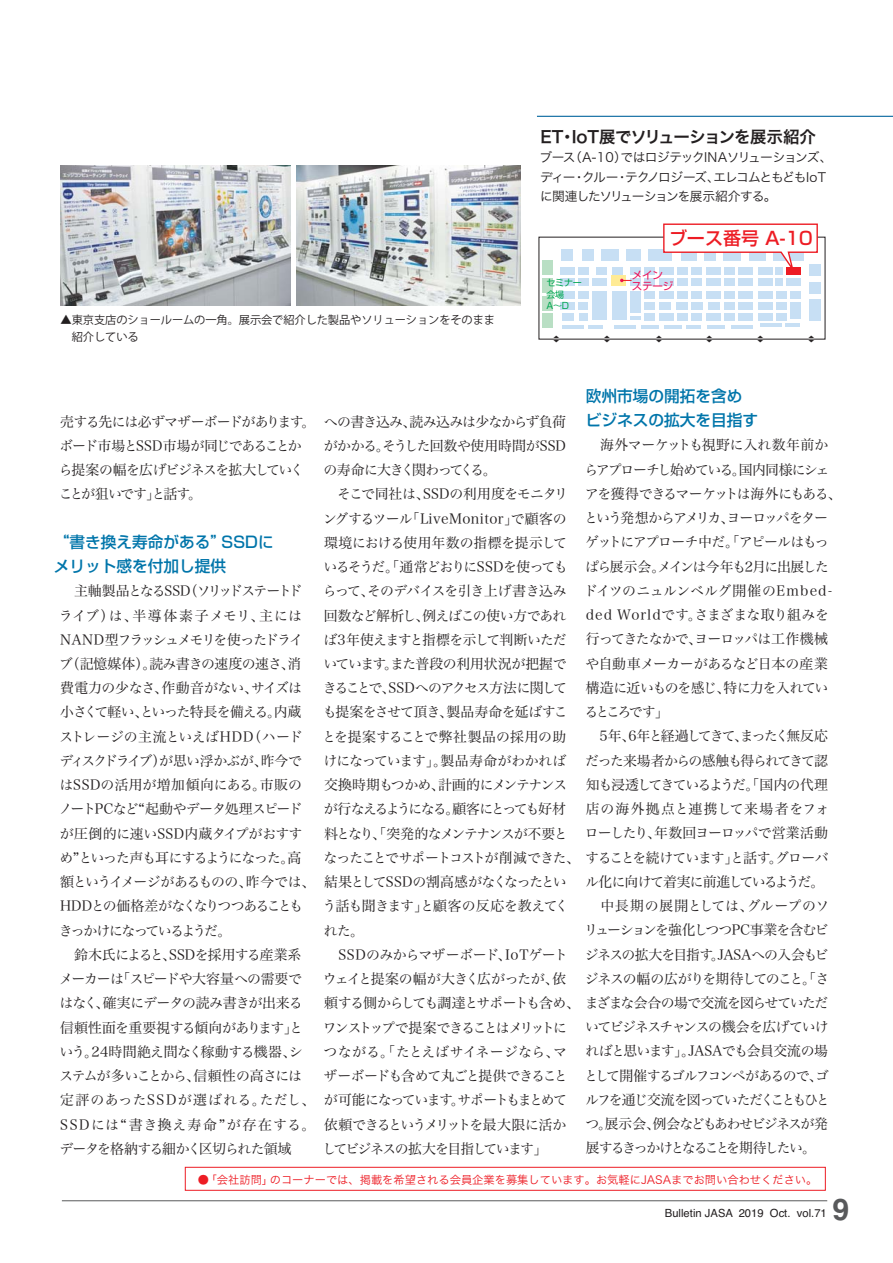
<style>
.page{position:relative;width:893px;height:1263px;background:#fff}
.page>*{position:absolute;margin:0;border:0;box-sizing:border-box;transform-origin:0 0}
.t1{font:700 30px "Helvetica";color:#58595b}
.t2{font:18px "Shin Go Medium 83 pv RKSJ H";color:#ed1c24}
.t3{font:16.5px "Hira Kaku Pro W6 90 pv RKSJ H";letter-spacing:-.035em;color:#231f20}
.t4{font:15.75px/24.3px "Shin Go Medium 83 pv RKSJ H";color:#0075aa}
.t5{font:13.95px/24.3px "Hira Min Pro W3 90 pv RKSJ H";letter-spacing:-.06em;color:#231f20}
.t6{font:12.75px/19.5px "Hira Kaku Pro W3 90 pv RKSJ H";letter-spacing:-.075em;color:#231f20}
.t7{font:11.25px "Hira Kaku Pro W3 90 pv RKSJ H";color:#ed1c24}
.t8{font:11.25px/17px "Koz Go Pro Regular 90 pv RKSJ H";letter-spacing:-.01em;color:#231f20}
.t9{font:11.25px "Helvetica";color:#231f20}
.t10{font:10.5px/11.2px "Shin Go regular 83 pv RKSJ H";letter-spacing:-.02em;color:#ed145a}
.t11{font:9px/11.2px "Shin Go regular 83 pv RKSJ H";letter-spacing:-.02em;color:#00a650}
.t12{font:2.85px "Koz Go Pr 6 N Regular 90 pv RKSJ H";color:#231f20;scale:2 1}
</style>
<div class="page">
<hr style="left:62px;top:1200px;width:765px;height:1px;background:#58595b">
<div style="left:561px;top:249px;width:12px;height:12px;background:#c7dff4"></div>
<div style="left:543px;top:261px;width:10px;height:14px;background:#b9dfc4"></div>
<div style="left:543px;top:278px;width:10px;height:14px;background:#b9dfc4"></div>
<div style="left:543px;top:296px;width:10px;height:14px;background:#b9dfc4"></div>
<div style="left:543px;top:314px;width:10px;height:14px;background:#b9dfc4"></div>
<div style="left:582px;top:249px;width:12px;height:12px;background:#c7dff4"></div>
<div style="left:601px;top:249px;width:18px;height:12px;background:#c7dff4"></div>
<div style="left:626px;top:249px;width:14px;height:12px;background:#c7dff4"></div>
<div style="left:648px;top:249px;width:24px;height:12px;background:#c7dff4"></div>
<div style="left:809px;top:264px;width:12px;height:12px;background:#c7dff4"></div>
<div style="left:809px;top:282px;width:12px;height:12px;background:#c7dff4"></div>
<div style="left:809px;top:299px;width:12px;height:22px;background:#c7dff4"></div>
<div style="left:790px;top:291px;width:11px;height:7px;background:#c7dff4"></div>
<div style="left:790px;top:302px;width:11px;height:16px;background:#c7dff4"></div>
<hr style="left:786px;top:323px;width:14px;height:4px;background:#c7dff4">
<hr style="left:760px;top:323px;width:22px;height:4px;background:#c7dff4">
<hr style="left:731px;top:326px;width:21px;height:3px;background:#c7dff4">
<hr style="left:707px;top:326px;width:17px;height:3px;background:#c7dff4">
<hr style="left:686px;top:326px;width:15px;height:3px;background:#c7dff4">
<hr style="left:664px;top:326px;width:18px;height:3px;background:#c7dff4">
<hr style="left:641px;top:326px;width:18px;height:3px;background:#c7dff4">
<hr style="left:614px;top:326px;width:22px;height:3px;background:#c7dff4">
<hr style="left:589px;top:326px;width:14px;height:3px;background:#c7dff4">
<hr style="left:562px;top:326px;width:21px;height:3px;background:#c7dff4">
<div style="left:776px;top:313px;width:11px;height:7px;background:#c7dff4"></div>
<div style="left:776px;top:302px;width:11px;height:7px;background:#c7dff4"></div>
<div style="left:776px;top:291px;width:11px;height:7px;background:#c7dff4"></div>
<div style="left:787px;top:278px;width:14px;height:8px;background:#c7dff4"></div>
<div style="left:776px;top:278px;width:7px;height:8px;background:#c7dff4"></div>
<div style="left:758px;top:278px;width:14px;height:8px;background:#c7dff4"></div>
<div style="left:758px;top:291px;width:14px;height:7px;background:#c7dff4"></div>
<div style="left:758px;top:302px;width:14px;height:7px;background:#c7dff4"></div>
<div style="left:758px;top:313px;width:14px;height:7px;background:#c7dff4"></div>
<div style="left:739px;top:313px;width:14px;height:7px;background:#c7dff4"></div>
<div style="left:739px;top:302px;width:14px;height:7px;background:#c7dff4"></div>
<div style="left:739px;top:291px;width:14px;height:7px;background:#c7dff4"></div>
<div style="left:739px;top:278px;width:14px;height:8px;background:#c7dff4"></div>
<div style="left:724px;top:278px;width:11px;height:8px;background:#c7dff4"></div>
<div style="left:724px;top:291px;width:11px;height:7px;background:#c7dff4"></div>
<div style="left:724px;top:302px;width:11px;height:7px;background:#c7dff4"></div>
<div style="left:708px;top:302px;width:12px;height:7px;background:#c7dff4"></div>
<div style="left:707px;top:291px;width:14px;height:7px;background:#c7dff4"></div>
<div style="left:707px;top:278px;width:14px;height:8px;background:#c7dff4"></div>
<div style="left:691px;top:278px;width:11px;height:8px;background:#c7dff4"></div>
<div style="left:677px;top:278px;width:11px;height:8px;background:#c7dff4"></div>
<div style="left:691px;top:291px;width:11px;height:7px;background:#c7dff4"></div>
<div style="left:677px;top:291px;width:11px;height:7px;background:#c7dff4"></div>
<div style="left:659px;top:291px;width:14px;height:7px;background:#c7dff4"></div>
<div style="left:659px;top:278px;width:14px;height:8px;background:#c7dff4"></div>
<div style="left:659px;top:268px;width:14px;height:7px;background:#c7dff4"></div>
<div style="left:644px;top:268px;width:10px;height:7px;background:#c7dff4"></div>
<div style="left:644px;top:278px;width:10px;height:8px;background:#c7dff4"></div>
<div style="left:630px;top:268px;width:10px;height:7px;background:#c7dff4"></div>
<div style="left:612px;top:268px;width:10px;height:7px;background:#c7dff4"></div>
<div style="left:596px;top:268px;width:11px;height:7px;background:#c7dff4"></div>
<div style="left:578px;top:268px;width:11px;height:7px;background:#c7dff4"></div>
<div style="left:578px;top:278px;width:11px;height:8px;background:#c7dff4"></div>
<div style="left:578px;top:291px;width:11px;height:7px;background:#c7dff4"></div>
<div style="left:579px;top:302px;width:9px;height:7px;background:#c7dff4"></div>
<div style="left:579px;top:313px;width:9px;height:7px;background:#c7dff4"></div>
<div style="left:562px;top:313px;width:12px;height:7px;background:#c7dff4"></div>
<div style="left:560px;top:302px;width:15px;height:7px;background:#c7dff4"></div>
<div style="left:560px;top:291px;width:15px;height:7px;background:#c7dff4"></div>
<div style="left:560px;top:278px;width:15px;height:8px;background:#c7dff4"></div>
<div style="left:560px;top:268px;width:15px;height:7px;background:#c7dff4"></div>
<div style="left:592px;top:278px;width:15px;height:8px;background:#c7dff4"></div>
<div style="left:630px;top:278px;width:10px;height:8px;background:#c7dff4"></div>
<div style="left:644px;top:291px;width:10px;height:7px;background:#c7dff4"></div>
<div style="left:644px;top:302px;width:10px;height:7px;background:#c7dff4"></div>
<div style="left:644px;top:313px;width:10px;height:7px;background:#c7dff4"></div>
<div style="left:691px;top:302px;width:12px;height:7px;background:#c7dff4"></div>
<div style="left:676px;top:302px;width:12px;height:7px;background:#c7dff4"></div>
<div style="left:659px;top:302px;width:12px;height:7px;background:#c7dff4"></div>
<div style="left:659px;top:313px;width:14px;height:7px;background:#c7dff4"></div>
<div style="left:691px;top:313px;width:11px;height:7px;background:#c7dff4"></div>
<div style="left:677px;top:313px;width:11px;height:7px;background:#c7dff4"></div>
<div style="left:724px;top:313px;width:11px;height:7px;background:#c7dff4"></div>
<div style="left:707px;top:313px;width:14px;height:7px;background:#c7dff4"></div>
<svg style="left:630px;top:317px;width:10px;height:3px"></svg>
<div style="left:630px;top:291px;width:10px;height:22px;background:#c7dff4"></div>
<div style="left:612px;top:275px;width:14px;height:11px;background:#ffeb95"></div>
<div style="left:612px;top:291px;width:14px;height:29px;background:#c7dff4"></div>
<div style="left:592px;top:291px;width:15px;height:29px;background:#c7dff4"></div>
<hr style="left:537px;top:116px;width:356px;height:1px;background:#2378aa">
<img style="left:296px;top:165px;width:224px;height:140px">
<svg style="left:662px;top:223px;width:157px;height:52px"></svg>
<img style="left:60px;top:165px;width:231px;height:140px">
<svg style="left:620px;top:279px;width:12px;height:3px"></svg>
<div style="left:185px;top:1167px;width:641px;height:24px;border:1px solid #ed1c24"></div>
<p class="t3" style="left:540px;top:130px;width:277px">ET・IoT展でソリューションを展示紹介</p>
<p class="t6" style="left:540px;top:149px;width:294px">ブース（A-10）ではロジテックINAソリューションズ、ディー・クルー・テクノロジーズ、エレコムともどもIoTに関連したソリューションを展示紹介する。</p>
<p class="t8" style="left:61px;top:313px;width:436px">▲東京支店のショールームの一角。展示会で紹介した製品やソリューションをそのまま　紹介している</p>
<p class="t11" style="left:546px;top:279px;width:37px">セミナー会場<br>A～D</p>
<p class="t2" style="left:669px;top:231px;width:145px">ブース番号 A-10</p>
<p class="t10" style="left:632px;top:271px;width:43px">メインステージ</p>
<p class="t12" style="left:553px;top:336px;width:4px">▲</p>
<p class="t12" style="left:604px;top:336px;width:4px">▲</p>
<p class="t12" style="left:656px;top:336px;width:4px">▲</p>
<p class="t12" style="left:706px;top:336px;width:4px">▲</p>
<p class="t12" style="left:757px;top:336px;width:4px">▲</p>
<p class="t12" style="left:808px;top:336px;width:4px">▲</p>
<p class="t4" style="left:586px;top:386px;width:174px">欧州市場の開拓を含めビジネスの拡大を目指す</p>
<p class="t5" style="left:584px;top:435px;width:259px">　海外マーケットも視野に入れ数年前からアプローチし始めている。国内同様にシェアを獲得できるマーケットは海外にもある、という発想からアメリカ、ヨーロッパをターゲットにアプローチ中だ。「アピールはもっぱら展示会。メインは今年も2月に出展したドイツのニュルンベルグ開催のEmbed&shy;ded Worldです。さまざまな取り組みを行ってきたなかで、ヨーロッパは工作機械や自動車メーカーがあるなど日本の産業構造に近いものを感じ、特に力を入れているところです」<br>　5年、6年と経過してきて、まったく無反応だった来場者からの感触も得られてきて認知も浸透してきているようだ。「国内の代理店の海外拠点と連携して来場者をフォローしたり、年数回ヨーロッパで営業活動</p>
<p class="t5" style="left:584px;top:871px;width:247px">ル化に向けて着実に前進しているようだ。　中長期の展開としては、グループのソリューションを強化しつつPC事業を含むビジネスの拡大を目指す。JASAへの入会もビジネスの幅の広がりを期待してのこと。「さ</p>
<p class="t5" style="left:584px;top:1017px;width:247px;text-align:justify">いてビジネスチャンスの機会を広げていければと思います」。JASAでも会員交流の場として開催するゴルフコンペがあるので、ゴルフを通じ交流を図っていただくこともひとつ。展示会、例会などもあわせビジネスが発展するきっかけとなることを期待したい。</p>
<p class="t7" style="left:198px;top:1175px;width:621px">●「会社訪問」のコーナーでは、掲載を希望される会員企業を募集しています。お気軽にJASAまでお問い合わせください。</p>
<p class="t5" style="left:322px;top:411px;width:508px">への書き込み、読み込みは少なからず負荷<br>がかかる。そうした回数や使用時間がSSD<br>の寿命に大きく関わってくる。<br>　そこで同社は、SSDの利用度をモニタリ<br>ングするツール「LiveMonitor」で顧客の<br>環境における使用年数の指標を提示して<br>いるそうだ。「通常どおりにSSDを使っても<br>らって、そのデバイスを引き上げ書き込み<br>回数など解析し、例えばこの使い方であれ<br>ば3年使えますと指標を示して判断いただ<br>いています。また普段の利用状況が把握で<br>きることで、SSDへのアクセス方法に関して<br>も提案をさせて頂き、製品寿命を延ばすこ<br>とを提案することで弊社製品の採用の助<br>けになっています」。製品寿命がわかれば<br>交換時期もつかめ、計画的にメンテナンス<br>が行なえるようになる。顧客にとっても好材<br>料となり、「突発的なメンテナンスが不要と<br>なったことでサポートコストが削減できた、することを続けています」と話す。グローバ結果としてSSDの割高感がなくなったとい<br>う話も聞きます」と顧客の反応を教えてく<br>れた。<br>　SSDのみからマザーボード、IoTゲート<br>ウェイと提案の幅が大きく広がったが、依<br>頼する側からしても調達とサポートも含め、まざまな会合の場で交流を図らせていただワンストップで提案できることはメリットに<br>つながる。「たとえばサイネージなら、マ<br>ザーボードも含めて丸ごと提供できること<br>が可能になっています。サポートもまとめて<br>依頼できるというメリットを最大限に活か<br>してビジネスの拡大を目指しています」</p>
<p class="t5" style="left:59px;top:411px;width:258px">売する先には必ずマザーボードがあります。ボード市場とSSD市場が同じであることから提案の幅を広げビジネスを拡大していくことが狙いです」と話す。</p>
<p class="t4" style="left:54px;top:532px;width:222px">“書き換え寿命がある”SSDにメリット感を付加し提供</p>
<p class="t5" style="left:59px;top:581px;width:258px">　主軸製品となるSSD（ソリッドステートドライブ）は、半導体素子メモリ、主には<br>NAND型フラッシュメモリを使ったドライブ（記憶媒体）。読み書きの速度の速さ、消費電力の少なさ、作動音がない、サイズは小さくて軽い、といった特長を備える。内蔵ストレージの主流といえばHDD（ハードディスクドライブ）が思い浮かぶが、昨今ではSSDの活用が増加傾向にある。市販のノートPCなど“起動やデータ処理スピードが圧倒的に速いSSD内蔵タイプがおすすめ”といった声も耳にするようになった。高額というイメージがあるものの、昨今では、<br>HDDとの価格差がなくなりつつあることもきっかけになっているようだ。<br>　鈴木氏によると、SSDを採用する産業系メーカーは「スピードや大容量への需要ではなく、確実にデータの読み書きが出来る信頼性面を重要視する傾向があります」という。24時間絶え間なく稼動する機器、システムが多いことから、信頼性の高さには定評のあったSSDが選ばれる。ただし、<br>SSDには“書き換え寿命”が存在する。データを格納する細かく区切られた領域</p>
<p class="t9" style="left:665px;top:1209px;width:163px">Bulletin JASA 2019 Oct. vol.71</p>
<h1 class="t1" style="left:833px;top:1198px;width:18px">9</h1>
</div>
